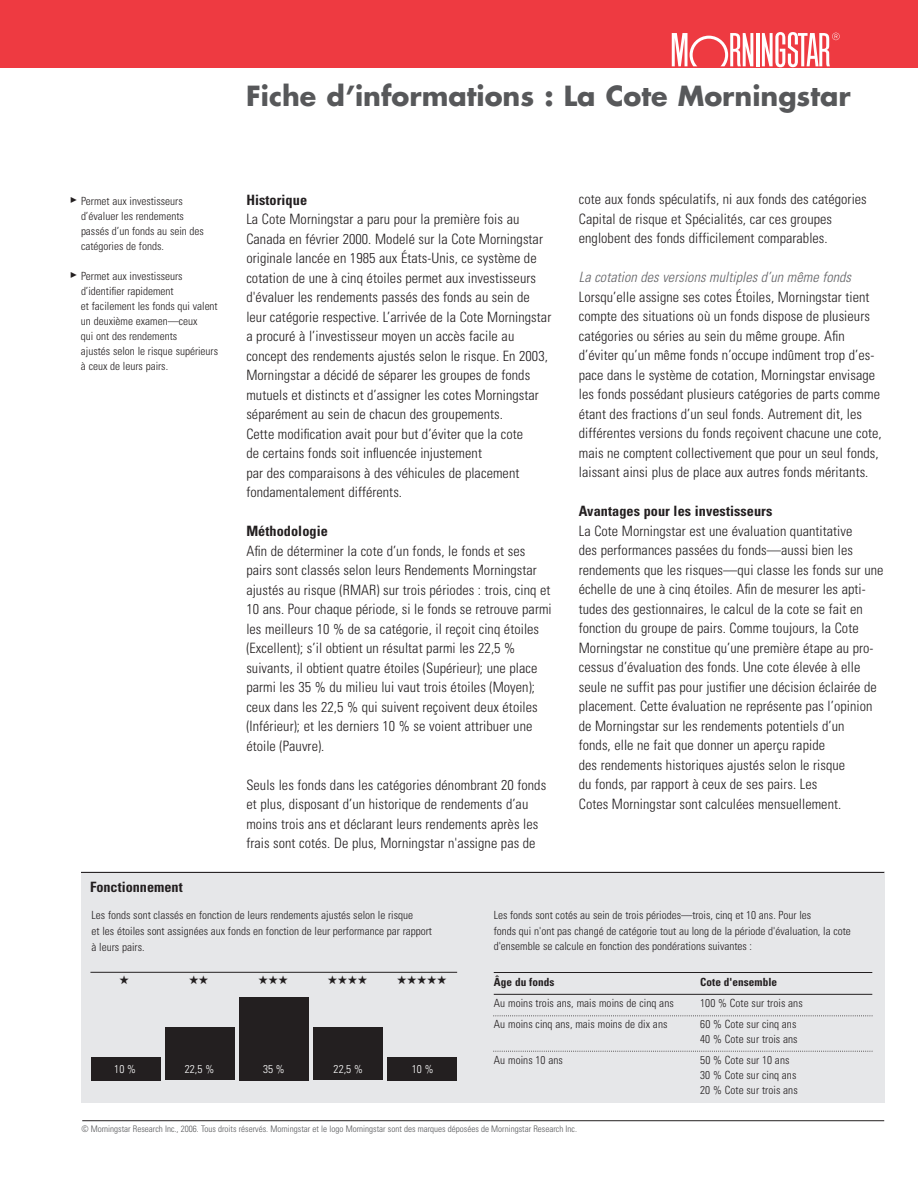
<style>
.page{position:relative;width:918px;height:1188px;background:#fff}
.page>*{position:absolute;margin:0;border:0;box-sizing:border-box;transform-origin:0 0}
.t1{font:700 27px "Futura";color:#57585a}
.t2{font:300 condensed 14.25px/19.5px "Univers";letter-spacing:.005em;color:#231f20}
.t3{font:700 condensed 14.25px "Univers";letter-spacing:.005em;color:#231f20}
.t4{font:italic 300 condensed 14.25px "Univers";letter-spacing:.005em;color:#636366}
.t5{font:300 condensed 11.25px/15px "Univers";color:#231f20}
.t6{font:700 condensed 11.25px "Univers";letter-spacing:.005em;color:#231f20}
.t7{font:300 condensed 11.25px "Univers";letter-spacing:.005em;color:#fff}
.t8{font:300 condensed 9px "Univers";color:#57585a}
</style>
<div class="page">
<div style="left:0;top:0;width:918px;height:68px;background:#ee3a41"></div>
<hr style="left:756px;top:33px;width:3px;height:33px;background:#fff">
<svg style="left:672px;top:33px;width:81px;height:33px"></svg>
<svg style="left:762px;top:32px;width:78px;height:35px"></svg>
<div style="left:81px;top:872px;width:803px;height:231px;background:#e6e7e9"></div>
<hr style="left:81px;top:872px;width:803px;height:1px;background:#231f20">
<div style="left:239px;top:997px;width:70px;height:83px;background:#231f20"></div>
<div style="left:313px;top:1028px;width:69px;height:52px;background:#231f20"></div>
<div style="left:387px;top:1057px;width:69px;height:23px;background:#231f20"></div>
<div style="left:165px;top:1028px;width:70px;height:52px;background:#231f20"></div>
<div style="left:91px;top:1057px;width:69px;height:23px;background:#231f20"></div>
<hr style="left:90px;top:972px;width:367px;height:1px;background:#231f20">
<hr style="left:494px;top:994px;width:378px;height:1px;background:#231f20">
<svg style="left:494px;top:1015px;width:378px;height:1px"></svg>
<svg style="left:494px;top:1051px;width:378px;height:1px"></svg>
<hr style="left:82px;top:1120px;width:802px;height:1px;background:#231f20">
<hr style="left:494px;top:972px;width:378px;height:1px;background:#231f20">
<h1 class="t1" style="left:246px;top:84px;width:606px">Fiche d’informations : La Cote Morningstar</h1>
<p class="t5" style="left:81px;top:194px;width:125px;text-indent:-11px">✓ Permet aux investisseurs d’évaluer les rendements passés d’un fonds au sein des catégories de fonds.</p>
<p class="t5" style="left:81px;top:269px;width:139px;text-indent:-11px">✓ Permet aux investisseurs d’identifier rapidement<br>et facilement les fonds qui valent un deuxième examen—ceux<br>qui ont des rendements<br>ajustés selon le risque supérieurs à ceux de leurs pairs.</p>
<p class="t3" style="left:246px;top:194px;width:62px">Historique</p>
<p class="t2" style="left:246px;top:211px;width:306px">La Cote Morningstar a paru pour la première fois au Canada en février 2000. Modelé sur la Cote Morningstar originale lancée en 1985 aux États-Unis, ce système de cotation de une à cinq étoiles permet aux investisseurs d'évaluer les rendements passés des fonds au sein de leur catégorie respective. L’arrivée de la Cote Morningstar a procuré à l’investisseur moyen un accès facile au concept des rendements ajustés selon le risque. En 2003, Morningstar a décidé de séparer les groupes de fonds mutuels et distincts et d’assigner les cotes Morningstar séparément au sein de chacun des groupements.<br>Cette modification avait pour but d’éviter que la cote<br>de certains fonds soit influencée injustement<br>par des comparaisons à des véhicules de placement fondamentalement différents.</p>
<p class="t3" style="left:246px;top:526px;width:83px">Méthodologie</p>
<p class="t2" style="left:246px;top:542px;width:307px">Afin de déterminer la cote d’un fonds, le fonds et ses pairs sont classés selon leurs Rendements Morningstar ajustés au risque (RMAR) sur trois périodes : trois, cinq et 10 ans. Pour chaque période, si le fonds se retrouve parmi les meilleurs 10 % de sa catégorie, il reçoit cinq étoiles (Excellent); s’il obtient un résultat parmi les 22,5 % suivants, il obtient quatre étoiles (Supérieur); une place parmi les 35 % du milieu lui vaut trois étoiles (Moyen); ceux dans les 22,5 % qui suivent reçoivent deux étoiles (Inférieur); et les derniers 10 % se voient attribuer une étoile (Pauvre).</p>
<p class="t2" style="left:246px;top:776px;width:301px">Seuls les fonds dans les catégories dénombrant 20 fonds et plus, disposant d’un historique de rendements d’au moins trois ans et déclarant leurs rendements après les frais sont cotés. De plus, Morningstar n'assigne pas de</p>
<p class="t2" style="left:579px;top:191px;width:290px">cote aux fonds spéculatifs, ni aux fonds des catégories<br>Capital de risque et Spécialités, car ces groupes englobent des fonds difficilement comparables.</p>
<p class="t4" style="left:579px;top:272px;width:274px">La cotation des versions multiples d’un même fonds</p>
<p class="t2" style="left:579px;top:288px;width:304px">Lorsqu’elle assigne ses cotes Étoiles, Morningstar tient compte des situations où un fonds dispose de plusieurs catégories ou séries au sein du même groupe. Afin d’éviter qu’un même fonds n’occupe indûment trop d’es&shy;pace dans le système de cotation, Morningstar envisage les fonds possédant plusieurs catégories de parts comme étant des fractions d’un seul fonds. Autrement dit, les différentes versions du fonds reçoivent chacune une cote, mais ne comptent collectivement que pour un seul fonds, laissant ainsi plus de place aux autres fonds méritants.</p>
<p class="t3" style="left:579px;top:506px;width:195px">Avantages pour les investisseurs</p>
<p class="t2" style="left:579px;top:522px;width:306px">La Cote Morningstar est une évaluation quantitative<br>des performances passées du fonds—aussi bien les rendements que les risques—qui classe les fonds sur une échelle de une à cinq étoiles. Afin de mesurer les apti&shy;tudes des gestionnaires, le calcul de la cote se fait en fonction du groupe de pairs. Comme toujours, la Cote Morningstar ne constitue qu’une première étape au pro&shy;cessus d’évaluation des fonds. Une cote élevée à elle seule ne suffit pas pour justifier une décision éclairée de placement. Cette évaluation ne représente pas l’opinion de Morningstar sur les rendements potentiels d’un<br>fonds, elle ne fait que donner un aperçu rapide<br>des rendements historiques ajustés selon le risque<br>du fonds, par rapport à ceux de ses pairs. Les<br>Cotes Morningstar sont calculées mensuellement.</p>
<p class="t3" style="left:90px;top:882px;width:94px">Fonctionnement</p>
<p class="t5" style="left:92px;top:909px;width:342px;line-height:15.8px">Les fonds sont classés en fonction de leurs rendements ajustés selon le risque<br>et les étoiles sont assignées aux fonds en fonction de leur performance par rapport à leurs pairs.</p>
<p class="t5" style="left:494px;top:908px;width:359px;line-height:15.8px">Les fonds sont cotés au sein de trois périodes—trois, cinq et 10 ans. Pour les<br>fonds qui n'ont pas changé de catégorie tout au long de la période d'évaluation, la cote d'ensemble se calcule en fonction des pondérations suivantes :</p>
<p class="t7" style="left:114px;top:1065px;width:23px">10 %</p>
<p class="t7" style="left:185px;top:1065px;width:31px">22,5 %</p>
<p class="t7" style="left:263px;top:1065px;width:23px">35 %</p>
<p class="t7" style="left:334px;top:1065px;width:31px">22,5 %</p>
<p class="t7" style="left:412px;top:1065px;width:23px">10 %</p>
<p class="t6" style="left:494px;top:978px;width:62px">Âge du fonds</p>
<p class="t6" style="left:700px;top:978px;width:78px">Cote d'ensemble</p>
<p class="t5" style="left:494px;top:996px;width:181px">Au moins trois ans, mais moins de cinq ans</p>
<p class="t5" style="left:700px;top:996px;width:104px">100 % Cote sur trois ans</p>
<p class="t5" style="left:494px;top:1017px;width:175px">Au moins cinq ans, mais moins de dix ans</p>
<p class="t5" style="left:700px;top:1017px;width:99px">60 % Cote sur cinq ans<br>40 % Cote sur trois ans</p>
<p class="t5" style="left:494px;top:1053px;width:70px">Au moins 10 ans</p>
<p class="t5" style="left:700px;top:1053px;width:99px">50 % Cote sur 10 ans<br>30 % Cote sur cinq ans<br>20 % Cote sur trois ans</p>
<p class="t8" style="left:81px;top:1126px;width:497px">© Morningstar Research Inc., 2006. Tous droits réservés. Morningstar et le logo Morningstar sont des marques déposées de Morningstar Research Inc.</p>
</div>
